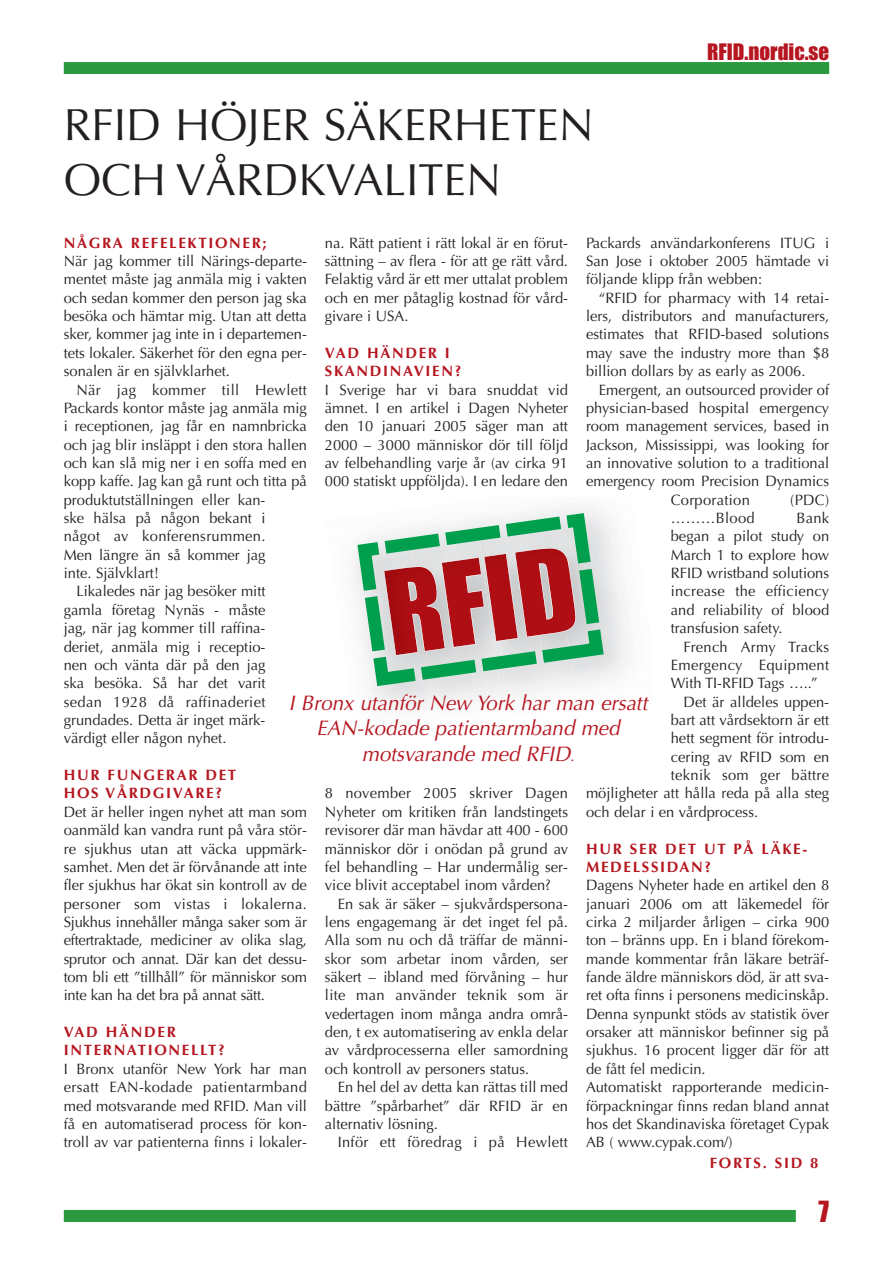
<style>
.page{position:relative;width:893px;height:1263px;background:#fff}
.page>*{position:absolute;margin:0;border:0;box-sizing:border-box;transform-origin:0 0}
.t1{font:45px/55.1px "Optima";color:#231f20}
.t2{font:27px "Impact";color:#b61620}
.t3{font:italic 21px/25.7px "Optima";color:#b61620;text-align:center}
.t4{font:21px "Impact";color:#b61620}
.t5{font:15px/18.3px "Optima";color:#231f20;text-align:justify}
.t6{font:15px "Optima";letter-spacing:.02em;color:#231f20}
.t7{font:700 15px/18.3px "Optima";letter-spacing:.11em;color:#b61620}
.s1{font-style:normal;font-size:15px}
</style>
<div class="page">
<div style="left:64px;top:62px;width:765px;height:12px;background:#2b993f"></div>
<div style="left:64px;top:1210px;width:732px;height:12px;background:#2b993f"></div>
<img style="left:410px;top:686px;width:68px;height:13px">
<img style="left:453px;top:686px;width:47px;height:7px">
<svg style="left:357px;top:513px;width:247px;height:173px;background:#ab9d91"></svg>
<h1 class="t1" style="left:64px;top:102px;width:531px">RFID HÖJER SÄKERHETEN<br>OCH VÅRDKVALITEN</h1>
<h3 class="t4" style="left:707px;top:45px;width:124px">RFID.nordic.se</h3>
<p class="t7" style="left:64px;top:235px;width:204px">NÅGRA REFELEKTIONER;</p>
<p class="t5" style="left:64px;top:253px;width:245px">När jag kommer till Närings-departe&shy;mentet måste jag anmäla mig i vakten och sedan kommer den person jag ska besöka och hämtar mig. Utan att detta sker, kommer jag inte in i departemen&shy;tets lokaler. Säkerhet för den egna per&shy;sonalen är en självklarhet.</p>
<p class="t6" style="left:77px;top:383px;width:232px">När jag kommer till Hewlett</p>
<p class="t5" style="left:64px;top:400px;width:245px">Packards kontor måste jag anmäla mig</p>
<p class="t5" style="left:64px;top:418px;width:245px">i receptionen, jag får en namnbricka</p>
<p class="t5" style="left:64px;top:437px;width:245px">och jag blir insläppt i den stora hallen</p>
<p class="t5" style="left:64px;top:455px;width:245px">och kan slå mig ner i en soffa med en</p>
<p class="t5" style="left:64px;top:474px;width:245px">kopp kaffe. Jag kan gå runt och titta på</p>
<p class="t5" style="left:64px;top:492px;width:203px">produktutställningen eller kan-</p>
<p class="t5" style="left:64px;top:510px;width:203px">ske hälsa på någon bekant i</p>
<p class="t6" style="left:64px;top:530px;width:203px">något av konferensrummen.</p>
<p class="t5" style="left:64px;top:547px;width:203px">Men längre än så kommer jag</p>
<p class="t5" style="left:64px;top:565px;width:97px">inte. Självklart!</p>
<p class="t5" style="left:77px;top:584px;width:190px">Likaledes när jag besöker mitt</p>
<p class="t5" style="left:64px;top:602px;width:203px">gamla företag Nynäs - måste</p>
<p class="t5" style="left:64px;top:620px;width:203px">jag, när jag kommer till raffina-</p>
<p class="t5" style="left:64px;top:639px;width:203px">deriet, anmäla mig i receptio-</p>
<p class="t5" style="left:64px;top:657px;width:203px">nen och vänta där på den jag</p>
<p class="t5" style="left:64px;top:675px;width:203px">ska besöka. Så har det varit</p>
<p class="t6" style="left:64px;top:695px;width:203px">sedan 1928 då raffinaderiet</p>
<p class="t5" style="left:64px;top:712px;width:203px">grundades. Detta är inget märk-</p>
<p class="t5" style="left:64px;top:730px;width:164px">värdigt eller någon nyhet.</p>
<p class="t7" style="left:64px;top:767px;width:174px">HUR FUNGERAR DET<br>HOS VÅRDGIVARE?</p>
<p class="t5" style="left:64px;top:804px;width:245px">Det är heller ingen nyhet att man som oanmäld kan vandra runt på våra stör&shy;re sjukhus utan att väcka uppmärk&shy;samhet. Men det är förvånande att inte fler sjukhus har ökat sin kontroll av de personer som vistas i lokalerna.<br>Sjukhus innehåller många saker som är eftertraktade, mediciner av olika slag, sprutor och annat. Där kan det dessu&shy;tom bli ett ”tillhåll” för människor som inte kan ha det bra på annat sätt.</p>
<p class="t7" style="left:64px;top:1024px;width:163px">VAD HÄNDER<br>INTERNATIONELLT?</p>
<p class="t5" style="left:64px;top:1061px;width:245px">I Bronx utanför New York har man ersatt EAN-kodade patientarmband med motsvarande med RFID. Man vill få en automatiserad process för kon&shy;troll av var patienterna finns i lokaler-</p>
<p class="t5" style="left:586px;top:235px;width:245px">Packards användarkonferens ITUG i San Jose i oktober 2005 hämtade vi följande klipp från webben:</p>
<p class="t5" style="left:586px;top:290px;width:245px;text-indent:13px">“RFID for pharmacy with 14 retai&shy;lers, distributors and manufacturers, estimates that RFID-based solutions may save the industry more than $8 billion dollars by as early as 2006.</p>
<p class="t5" style="left:599px;top:382px;width:232px">Emergent, an outsourced provider of</p>
<p class="t5" style="left:586px;top:400px;width:245px">physician-based hospital emergency</p>
<p class="t5" style="left:586px;top:418px;width:245px">room management services, based in</p>
<p class="t5" style="left:586px;top:437px;width:245px">Jackson, Mississippi, was looking for</p>
<p class="t5" style="left:586px;top:455px;width:245px">an innovative solution to a traditional</p>
<p class="t5" style="left:586px;top:473px;width:245px">emergency room Precision Dynamics</p>
<p class="t6" style="left:671px;top:493px;width:81px">Corporation</p>
<p class="t5" style="left:790px;top:492px;width:40px">(PDC)</p>
<p class="t5" style="left:671px;top:510px;width:85px">………Blood</p>
<p class="t5" style="left:325px;top:235px;width:245px">na. Rätt patient i rätt lokal är en förut&shy;sättning – av flera - för att ge rätt vård.<br>Felaktig vård är ett mer uttalat problem och en mer påtaglig kostnad för vård&shy;givare i USA.</p>
<p class="t7" style="left:325px;top:345px;width:138px">VAD HÄNDER I<br>SKANDINAVIEN?</p>
<p class="t5" style="left:325px;top:382px;width:245px">I Sverige har vi bara snuddat vid ämnet. I en artikel i Dagen Nyheter den 10 januari 2005 säger man att 2000 – 3000 människor dör till följd av felbehandling varje år (av cirka 91<br>000 statiskt uppföljda). I en ledare den</p>
<p class="t5" style="left:671px;top:510px;width:160px;text-indent:126px">Bank began a pilot study on March 1 to explore how RFID wristband solutions increase the efficiency and reliability of blood transfusion safety.</p>
<p class="t6" style="left:684px;top:640px;width:147px">French Army Tracks</p>
<p class="t6" style="left:671px;top:659px;width:160px">Emergency Equipment</p>
<p class="t5" style="left:671px;top:675px;width:148px">With TI-RFID Tags …..”</p>
<p class="t5" style="left:684px;top:694px;width:147px">Det är alldeles uppen-</p>
<p class="t5" style="left:671px;top:712px;width:160px">bart att vårdsektorn är ett</p>
<p class="t5" style="left:671px;top:730px;width:160px">hett segment för introdu-</p>
<p class="t5" style="left:671px;top:749px;width:160px">cering av RFID som en</p>
<p class="t6" style="left:671px;top:769px;width:160px">teknik som ger bättre</p>
<p class="t5" style="left:586px;top:786px;width:245px">möjligheter att hålla reda på alla steg</p>
<p class="t5" style="left:586px;top:804px;width:174px">och delar i en vårdprocess.</p>
<p class="t7" style="left:586px;top:841px;width:223px">HUR SER DET UT PÅ LÄKE-<br>MEDELSSIDAN?</p>
<p class="t5" style="left:586px;top:877px;width:245px;text-align:left">Dagens Nyheter hade en artikel den 8 januari 2006 om att läkemedel för cirka 2 miljarder årligen – cirka 900 ton – bränns upp. En i bland förekom&shy;mande kommentar från läkare beträf&shy;fande äldre människors död, är att sva&shy;ret ofta finns i personens medicinskåp.<br>Denna synpunkt stöds av statistik över orsaker att människor befinner sig på sjukhus. 16 procent ligger där för att de fått fel medicin.<br>Automatiskt rapporterande medicin&shy;förpackningar finns redan bland annat hos det Skandinaviska företaget Cypak AB ( www.cypak.com/)</p>
<h3 class="t3" style="left:289px;top:692px;width:364px">I Bronx utanför New York har man ersatt<br>EAN-kodade patientarmband med motsvarande med RFID<span class="s1">.</span></h3>
<p class="t5" style="left:325px;top:786px;width:245px">8 november 2005 skriver Dagen Nyheter om kritiken från landstingets revisorer där man hävdar att 400 - 600 människor dör i onödan på grund av fel behandling – Har undermålig ser&shy;vice blivit acceptabel inom vården?</p>
<p class="t5" style="left:325px;top:896px;width:245px;text-indent:13px">En sak är säker – sjukvårdspersona&shy;lens engagemang är det inget fel på.<br>Alla som nu och då träffar de männi&shy;skor som arbetar inom vården, ser säkert – ibland med förvåning – hur lite man använder teknik som är vedertagen inom många andra områ&shy;den, t ex automatisering av enkla delar av vårdprocesserna eller samordning och kontroll av personers status.</p>
<p class="t5" style="left:325px;top:1079px;width:245px;text-indent:13px">En hel del av detta kan rättas till med bättre ”spårbarhet” där RFID är en alternativ lösning.</p>
<p class="t6" style="left:338px;top:1136px;width:232px">Inför ett föredrag i på Hewlett</p>
<p class="t7" style="left:710px;top:1155px;width:110px">FORTS. SID 8</p>
<h2 class="t2" style="left:819px;top:1202px;width:12px">7</h2>
</div>
